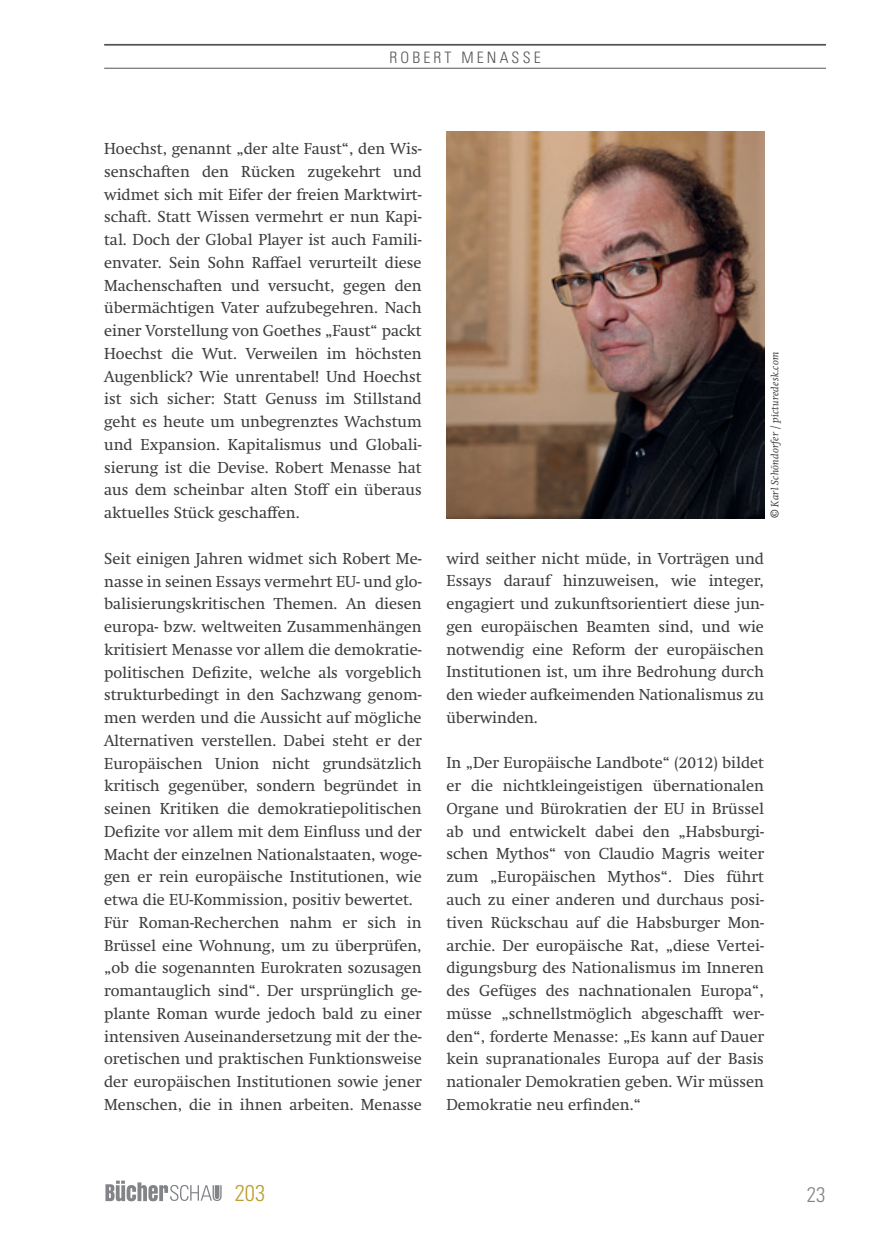
<style>
.page{position:relative;width:893px;height:1241px;background:#fff}
.page>*{position:absolute;margin:0;border:0;box-sizing:border-box;transform-origin:0 0}
.t1{font:300 condensed 22.75px "Univers LT Std";color:#be9e30}
.t2{font:300 condensed 21px "Univers LT Std";color:#828487}
.t3{font:15.75px/22.8px "Swift";color:#3e3e3f;text-align:justify}
.t4{font:300 condensed 15.75px "Univers LT Std";letter-spacing:.2em;color:#545557}
.t5{font:italic 10.5px "Swift";letter-spacing:.02em;color:#3e3e3f}
</style>
<div class="page">
<svg style="left:105px;top:1180px;width:117px;height:20px"></svg>
<hr style="left:104px;top:44px;width:722px;height:2px;background:#545557">
<hr style="left:104px;top:68px;width:722px;height:1px;background:#545557">
<img style="left:446px;top:131px;width:318px;height:387px">
<p class="t4" style="left:389px;top:48px;width:153px">ROBERT MENASSE</p>
<p class="t3" style="left:104px;top:137px;width:319px">Hoechst, genannt „der alte Faust“, den Wis&shy;senschaften den Rücken zugekehrt und widmet sich mit Eifer der freien Marktwirt&shy;schaft. Statt Wissen vermehrt er nun Kapi&shy;tal. Doch der Global Player ist auch Famili&shy;envater. Sein Sohn Raffael verurteilt diese Machenschaften und versucht, gegen den übermächtigen Vater aufzubegehren. Nach einer Vorstellung von Goethes „Faust“ packt Hoechst die Wut. Verweilen im höchsten Augenblick? Wie unrentabel! Und Hoechst ist sich sicher: Statt Genuss im Stillstand geht es heute um unbegrenztes Wachstum und Expansion. Kapitalismus und Globali&shy;sierung ist die Devise. Robert Menasse hat aus dem scheinbar alten Stoff ein überaus aktuelles Stück geschaffen.</p>
<p class="t3" style="left:104px;top:547px;width:319px;text-align:left">Seit einigen Jahren widmet sich Robert Me&shy;nasse in seinen Essays vermehrt EU- und glo&shy;balisierungskritischen Themen. An diesen europa- bzw. weltweiten Zusammenhängen kritisiert Menasse vor allem die demokratie&shy;politischen Defizite, welche als vorgeblich strukturbedingt in den Sachzwang genom&shy;men werden und die Aussicht auf mögliche Alternativen verstellen. Dabei steht er der Europäischen Union nicht grundsätzlich kritisch gegenüber, sondern begründet in seinen Kritiken die demokratiepolitischen Defizite vor allem mit dem Einfluss und der Macht der einzelnen Nationalstaaten, woge&shy;gen er rein europäische Institutionen, wie etwa die EU-Kommission, positiv bewertet.<br>Für Roman-Recherchen nahm er sich in Brüssel eine Wohnung, um zu überprüfen, „ob die sogenannten Eurokraten sozusagen romantauglich sind“. Der ursprünglich ge&shy;plante Roman wurde jedoch bald zu einer intensiven Auseinandersetzung mit der the&shy;oretischen und praktischen Funktionsweise der europäischen Institutionen sowie jener Menschen, die in ihnen arbeiten. Menasse</p>
<p class="t3" style="left:446px;top:547px;width:319px">wird seither nicht müde, in Vorträgen und Essays darauf hinzuweisen, wie integer, engagiert und zukunftsorientiert diese jun&shy;gen europäischen Beamten sind, und wie notwendig eine Reform der europäischen Institutionen ist, um ihre Bedrohung durch den wieder aufkeimenden Nationalismus zu überwinden.</p>
<p class="t5" style="left:769px;top:518px;width:168px;rotate:-90deg">© Karl Schöndorfer / picturedesk.com</p>
<p class="t3" style="left:446px;top:751px;width:319px">In „Der Europäische Landbote“ (2012) bildet er die nichtkleingeistigen übernationalen Organe und Bürokratien der EU in Brüssel ab und entwickelt dabei den „Habsburgi&shy;schen Mythos“ von Claudio Magris weiter zum „Europäischen Mythos“. Dies führt auch zu einer anderen und durchaus posi&shy;tiven Rückschau auf die Habsburger Mon&shy;archie. Der europäische Rat, „diese Vertei&shy;digungsburg des Nationalismus im Inneren des Gefüges des nachnationalen Europa“, müsse „schnellstmöglich abgeschafft wer&shy;den“, forderte Menasse: „Es kann auf Dauer kein supranationales Europa auf der Basis nationaler Demokratien geben. Wir müssen Demokratie neu erfinden.“</p>
<h1 class="t1" style="left:235px;top:1179px;width:32px">203</h1>
<h2 class="t2" style="left:807px;top:1181px;width:20px">23</h2>
</div>
